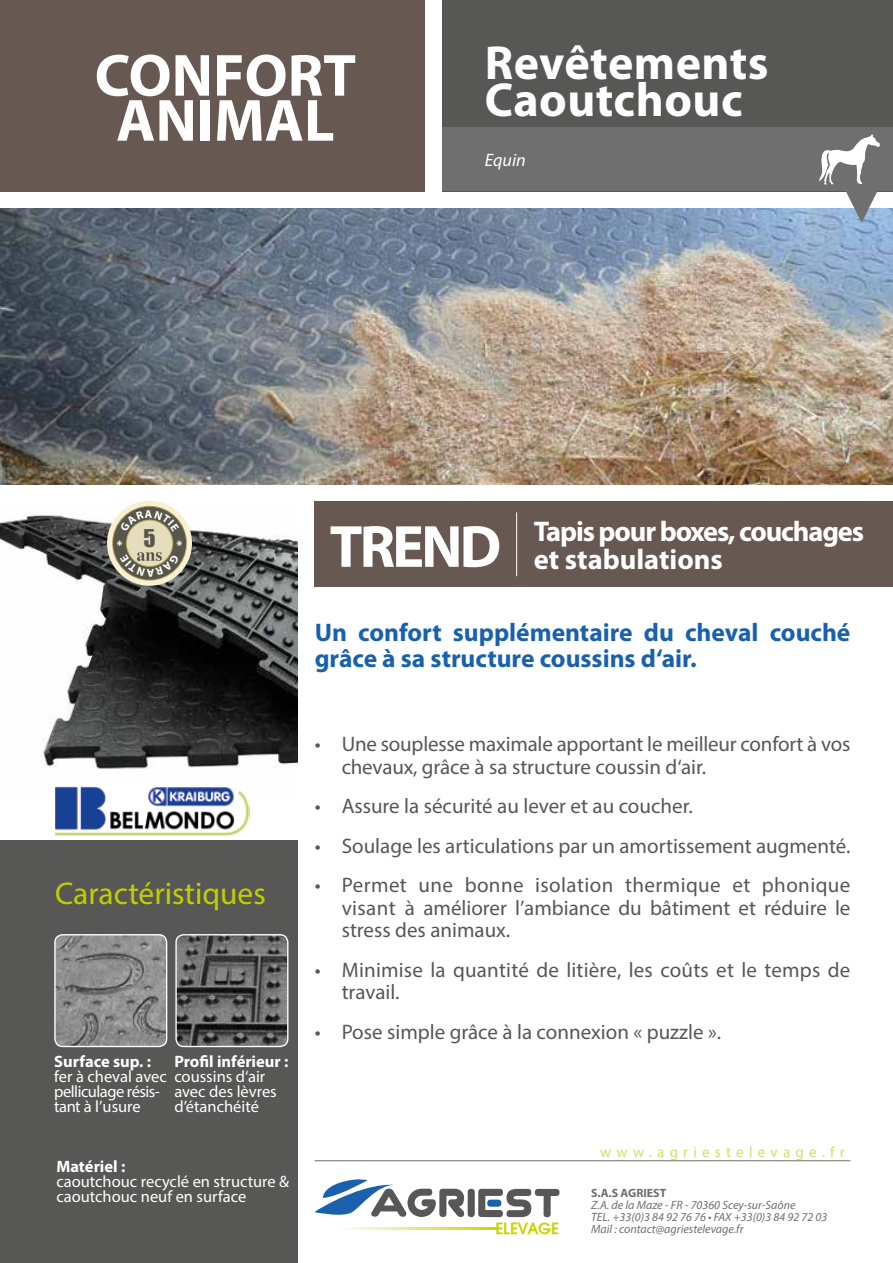
<style>
.page{position:relative;width:893px;height:1263px;background:#fff}
.page>*{position:absolute;margin:0;border:0;box-sizing:border-box;transform-origin:0 0}
.t1{font:700 60px/45px "Myriad Pro";color:#fff;text-align:center}
.t2{font:700 48px/37.5px "Myriad Pro";letter-spacing:.01em;color:#fff}
.t3{font:31.5px "Myriad Pro";color:#bed000}
.t4{font:700 28.5px/28.5px "Myriad Pro";letter-spacing:-.04em;color:#fff}
.t5{font:700 25.5px/25.5px "Myriad Pro";color:#1961ac}
.t6{font:22.5px "Impact";color:#57564a}
.t7{font:21px/22.5px "Myriad Pro";color:#575756}
.t8{font:italic 18px "Myriad Pro";color:#fff}
.t9{font:17.1px "Avant Garde ITCTT Demi";color:#c8d300}
.t10{font:16.5px/15px "Myriad Pro";color:#fff}
.t11{font:16.5px/15px "Myriad Pro";letter-spacing:-.03em;color:#fff}
.t12{font:700 16.5px "Myriad Pro";color:#fff}
.t13{font:15px "Myriad Pro";letter-spacing:.35em;color:#d4dd6a}
.t14{font:italic 12px/12px "Myriad Pro";color:#706f6f}
.t15{font:700 12px "Myriad Pro";color:#706f6f}
.s1{font-size:60px}
</style>
<div class="page">
<img style="left:0;top:502px;width:298px;height:267px">
<div style="left:0;top:0;width:425px;height:191px;background:#675952"></div>
<div style="left:315px;top:502px;width:578px;height:85px;background:#675952"></div>
<hr style="left:516px;top:512px;width:1px;height:64px;background:#fff">
<img style="left:0;top:208px;width:893px;height:277px">
<div style="left:442px;top:0;width:451px;height:191px;background:#575756"></div>
<div style="left:442px;top:128px;width:451px;height:63px;background:#706f6f"></div>
<div style="left:0;top:841px;width:298px;height:422px;background:#575756"></div>
<div style="left:468px;top:1189px;width:7px;height:28px;background:#575756;border-radius:4px"></div>
<svg style="left:315px;top:1179px;width:149px;height:38px"></svg>
<svg style="left:478px;top:1189px;width:81px;height:28px"></svg>
<div style="left:487px;top:1199px;width:14px;height:8px;background:#1961ac;border-radius:4px"></div>
<svg style="left:345px;top:1227px;width:153px;height:2px"></svg>
<hr style="left:315px;top:1160px;width:535px;height:1px;background:#706f6f">
<img style="left:56px;top:935px;width:111px;height:111px">
<div style="left:54px;top:934px;width:113px;height:113px;border:1px solid #fff;border-radius:8px"></div>
<img style="left:177px;top:935px;width:111px;height:111px">
<div style="left:175px;top:934px;width:113px;height:113px;border:1px solid #fff;border-radius:8px"></div>
<svg style="left:818px;top:134px;width:75px;height:89px"></svg>
<div style="left:107px;top:501px;width:85px;height:85px;background:#f8f0d5;border-radius:50%"></div>
<svg style="left:112px;top:506px;width:75px;height:75px"></svg>
<div style="left:113px;top:507px;width:73px;height:73px;background:#57564a;border-radius:50%"></div>
<div style="left:127px;top:521px;width:45px;height:45px;background:#e5ddbc;border-radius:50%"></div>
<svg style="left:176px;top:540px;width:6px;height:6px"></svg>
<svg style="left:117px;top:540px;width:5px;height:6px"></svg>
<img style="left:55px;top:786px;width:195px;height:49px">
<svg style="left:120px;top:510px;width:59px;height:22px"></svg>
<svg style="left:120px;top:552px;width:59px;height:25px"></svg>
<h1 class="t1" style="left:95px;top:51px;width:263px">CONFORT<br>ANIMAL</h1>
<h2 class="t2" style="left:485px;top:42px;width:286px">Revêtements<br>Caoutchouc</h2>
<p class="t8" style="left:485px;top:149px;width:43px">Equin</p>
<p class="t6" style="left:144px;top:520px;width:14px">5</p>
<h3 class="t3" style="left:55px;top:874px;width:212px">Caractéristiques</h3>
<p class="t12" style="left:54px;top:1051px;width:98px">Surface sup. :</p>
<p class="t11" style="left:54px;top:1069px;width:114px">fer à cheval avec pelliculage résis&shy;tant à l’usure</p>
<p class="t12" style="left:174px;top:1051px;width:116px">Profil inférieur :</p>
<p class="t10" style="left:174px;top:1069px;width:104px">coussins d‘air avec des lèvres d’étanchéité</p>
<p class="t12" style="left:56px;top:1156px;width:70px">Matériel :</p>
<p class="t10" style="left:56px;top:1174px;width:234px">caoutchouc recyclé en structure &amp; caoutchouc neuf en surface</p>
<h3 class="t4" style="left:534px;top:516px;width:332px;text-indent:-204px"><span class="s1">TREND</span> Tapis pour boxes, couchages et stabulations</h3>
<p class="t5" style="left:315px;top:619px;width:537px">Un confort supplémentaire du cheval couché grâce à sa structure coussins d‘air.</p>
<p class="t7" style="left:342px;top:732px;width:510px;text-indent:-27px">• Une souplesse maximale apportant le meilleur confort à vos chevaux, grâce à sa structure coussin d‘air.</p>
<p class="t7" style="left:315px;top:794px;width:380px">• Assure la sécurité au lever et au coucher.</p>
<p class="t7" style="left:315px;top:834px;width:537px">• Soulage les articulations par un amortissement augmenté.</p>
<p class="t7" style="left:342px;top:873px;width:510px;text-align:justify;text-indent:-27px">• Permet une bonne isolation thermique et phonique visant à améliorer l’ambiance du bâtiment et réduire le stress des animaux.</p>
<p class="t7" style="left:342px;top:958px;width:510px;text-indent:-27px">• Minimise la quantité de litière, les coûts et le temps de travail.</p>
<p class="t7" style="left:315px;top:1020px;width:408px">• Pose simple grâce à la connexion « puzzle ».</p>
<p class="t9" style="left:495px;top:1218px;width:65px">ELEVAGE</p>
<p class="t13" style="left:600px;top:1143px;width:246px">www.agriestelevage.fr</p>
<p class="t15" style="left:591px;top:1185px;width:77px">S.A.S AGRIEST</p>
<p class="t14" style="left:591px;top:1198px;width:238px">Z.A. de la Maze - FR - 70360 Scey-sur-Saône<br>TEL. +33(0)3 84 92 76 76 • FAX +33(0)3 84 92 72 03<br>Mail : contact@agriestelevage.fr</p>
</div>
